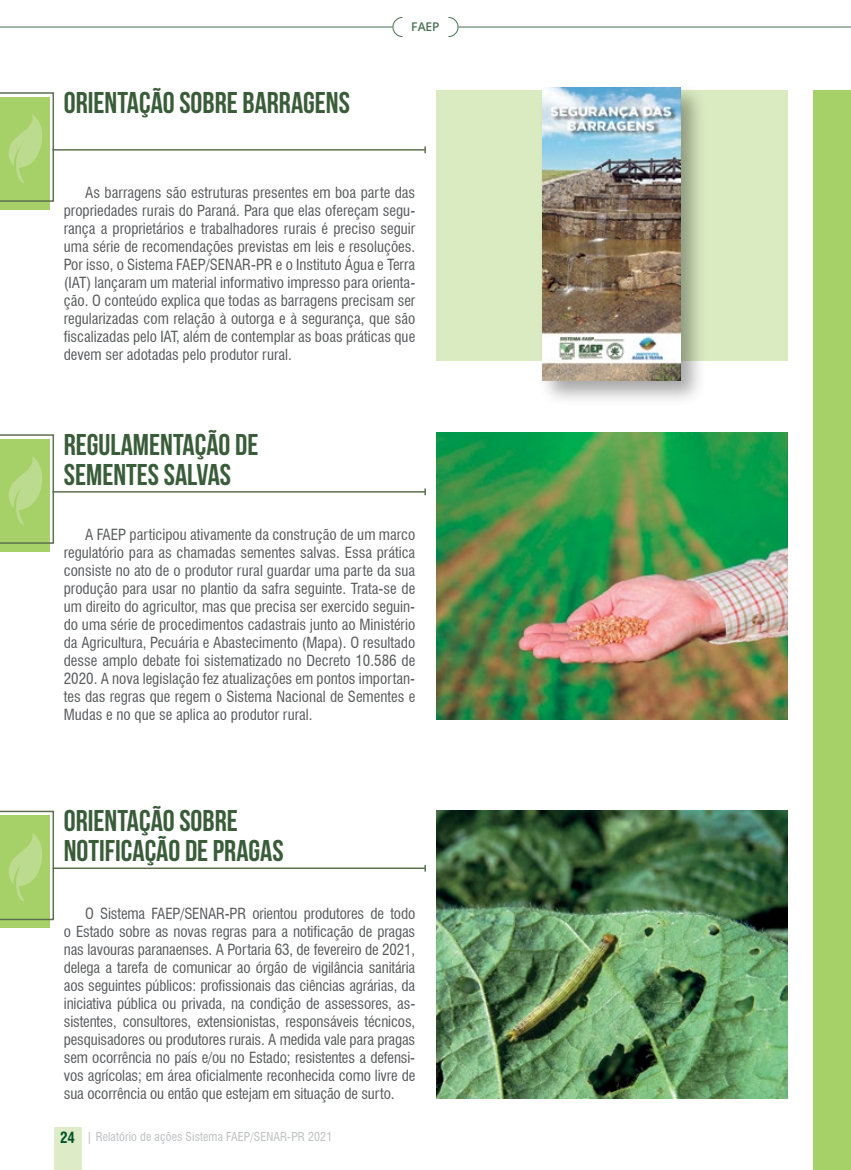
<style>
.page{position:relative;width:851px;height:1170px;background:#fff}
.page>*{position:absolute;margin:0;border:0;box-sizing:border-box;transform-origin:0 0}
.t1{font:30px/30px "Bebas Neue";color:#395c39}
.t2{font:condensed 15px/18px "Swiss 721 BT";color:#58595b;text-align:justify}
.t3{font:condensed 12px "Swiss 721 BT";letter-spacing:.01em;color:#bcbec0}
.t4{font:600 12px "Open Sans";color:#477154}
.s1{font-weight:700;font-size:15px;color:#00522a}
</style>
<div class="page">
<hr style="left:458px;top:27px;width:392px;height:1px;background:#477154">
<svg style="left:448px;top:17px;width:10px;height:20px"></svg>
<svg style="left:392px;top:17px;width:11px;height:20px"></svg>
<hr style="left:0;top:27px;width:392px;height:1px;background:#477154">
<div style="left:813px;top:90px;width:37px;height:1079px;background:#a6d169"></div>
<div style="left:54px;top:1127px;width:27px;height:42px;background:#ddecc7"></div>
<div style="left:436px;top:90px;width:351px;height:271px;background:#daebc1"></div>
<hr style="left:53px;top:491px;width:372px;height:1px;background:#5e7050">
<svg style="left:424px;top:488px;width:2px;height:7px"></svg>
<div style="left:0;top:439px;width:50px;height:112px;background:#a6d169"></div>
<svg style="left:0;top:434px;width:54px;height:109px"></svg>
<hr style="left:53px;top:867px;width:372px;height:1px;background:#5e7050">
<svg style="left:424px;top:864px;width:2px;height:7px"></svg>
<div style="left:0;top:815px;width:50px;height:112px;background:linear-gradient(to right,#a6d169,#a6d169)"></div>
<svg style="left:0;top:810px;width:54px;height:110px;background:#acd179"></svg>
<div style="left:536px;top:83px;width:170px;height:324px;background:#000;opacity:.35"></div>
<img style="left:542px;top:88px;width:138px;height:293px">
<img style="left:436px;top:432px;width:351px;height:287px">
<img style="left:436px;top:810px;width:351px;height:288px">
<hr style="left:53px;top:149px;width:372px;height:2px;background:#5e7050">
<svg style="left:424px;top:146px;width:2px;height:7px"></svg>
<div style="left:0;top:97px;width:50px;height:113px;background:#a6d169"></div>
<svg style="left:0;top:92px;width:54px;height:110px"></svg>
<h1 class="t1" style="left:64px;top:87px;width:287px">ORIENTAÇÃO SOBRE BARRAGENS</h1>
<p class="t4" style="left:411px;top:19px;width:30px">FAEP</p>
<p class="t2" style="left:64px;top:184px;width:353px;text-indent:21px">As barragens são estruturas presentes em boa parte das propriedades rurais do Paraná. Para que elas ofereçam segu&shy;rança a proprietários e trabalhadores rurais é preciso seguir uma série de recomendações previstas em leis e resoluções.<br>Por isso, o Sistema FAEP/SENAR-PR e o Instituto Água e Terra (IAT) lançaram um material informativo impresso para orienta&shy;ção. O conteúdo explica que todas as barragens precisam ser regularizadas com relação à outorga e à segurança, que são fiscalizadas pelo IAT, além de contemplar as boas práticas que devem ser adotadas pelo produtor rural.</p>
<h1 class="t1" style="left:64px;top:429px;width:196px">REGULAMENTAÇÃO DE<br>SEMENTES SALVAS</h1>
<p class="t2" style="left:64px;top:526px;width:353px;text-indent:21px">A FAEP participou ativamente da construção de um marco regulatório para as chamadas sementes salvas. Essa prática consiste no ato de o produtor rural guardar uma parte da sua produção para usar no plantio da safra seguinte. Trata-se de um direito do agricultor, mas que precisa ser exercido seguin&shy;do uma série de procedimentos cadastrais junto ao Ministério da Agricultura, Pecuária e Abastecimento (Mapa). O resultado desse amplo debate foi sistematizado no Decreto 10.586 de 2020. A nova legislação fez atualizações em pontos importan&shy;tes das regras que regem o Sistema Nacional de Sementes e Mudas e no que se aplica ao produtor rural.</p>
<h1 class="t1" style="left:64px;top:805px;width:221px">ORIENTAÇÃO SOBRE<br>NOTIFICAÇÃO DE PRAGAS</h1>
<p class="t2" style="left:64px;top:904px;width:353px;text-indent:21px">O Sistema FAEP/SENAR-PR orientou produtores de todo o Estado sobre as novas regras para a notificação de pragas nas lavouras paranaenses. A Portaria 63, de fevereiro de 2021, delega a tarefa de comunicar ao órgão de vigilância sanitária aos seguintes públicos: profissionais das ciências agrárias, da iniciativa pública ou privada, na condição de assessores, as&shy;sistentes, consultores, extensionistas, responsáveis técnicos, pesquisadores ou produtores rurais. A medida vale para pragas sem ocorrência no país e/ou no Estado; resistentes a defensi&shy;vos agrícolas; em área oficialmente reconhecida como livre de sua ocorrência ou então que estejam em situação de surto.</p>
<p class="t3" style="left:60px;top:1128px;width:274px"><span class="s1">24</span> | Relatório de ações Sistema FAEP/SENAR-PR 2021</p>
</div>
